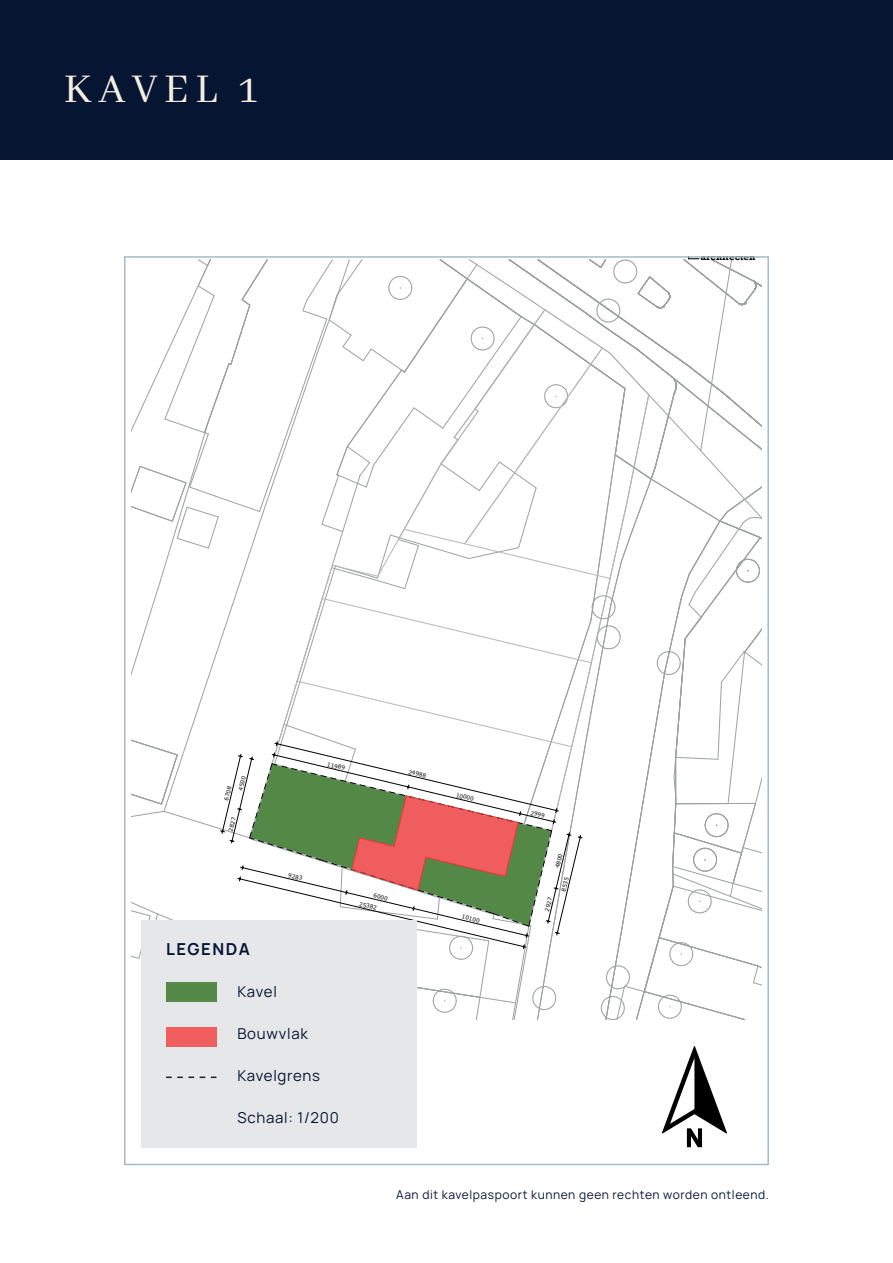
<style>
.page{position:relative;width:893px;height:1263px;background:#fff}
.page>*{position:absolute;margin:0;border:0;box-sizing:border-box;transform-origin:0 0}
.t1{font:45px "Abhaya Libre";letter-spacing:.15em;color:#f6ede1}
.t2{font:200 16.5px "Manrope";letter-spacing:.1em;color:#061632}
.t3{font:200 15px "Manrope";letter-spacing:.05em;color:#061632}
.t4{font:200 12px "Manrope";letter-spacing:.05em;color:#061632}
.t5{font:700 9px "Rockwell";color:#000001;scale:1.1 1}
.t6{font:5.55px "Verdana";color:#000001}
</style>
<div class="page">
<svg style="left:132px;top:259px;width:630px;height:761px"></svg>
<div style="left:0;top:0;width:893px;height:159px;background:#061632"></div>
<div style="left:141px;top:920px;width:276px;height:227px;background:#e6e7e9"></div>
<svg style="left:662px;top:1046px;width:65px;height:101px"></svg>
<div style="left:166px;top:982px;width:50px;height:19px;background:#548846"></div>
<div style="left:166px;top:1027px;width:50px;height:19px;background:#f05e5f"></div>
<svg style="left:166px;top:1076px;width:50px;height:2px"></svg>
<h1 class="t1" style="left:64px;top:64px;width:195px">KAVEL 1</h1>
<h3 class="t5" style="left:700px;top:252px;width:52px">architecten</h3>
<p class="t6" style="left:237px;top:790px;width:16px;rotate:-77deg">4500</p>
<p class="t6" style="left:223px;top:799px;width:16px;rotate:-77deg">6708</p>
<p class="t6" style="left:227px;top:831px;width:16px;rotate:-77deg">2827</p>
<p class="t6" style="left:328px;top:760px;width:20px;rotate:13deg">11989</p>
<p class="t6" style="left:289px;top:871px;width:16px;rotate:13deg">9283</p>
<h2 class="t2" style="left:166px;top:938px;width:85px">LEGENDA</h2>
<h3 class="t3" style="left:237px;top:981px;width:41px">Kavel</h3>
<h3 class="t3" style="left:237px;top:1023px;width:72px">Bouwvlak</h3>
<h3 class="t3" style="left:237px;top:1065px;width:84px">Kavelgrens</h3>
<h3 class="t3" style="left:237px;top:1107px;width:103px">Schaal: 1/200</h3>
<p class="t6" style="left:375px;top:892px;width:16px;rotate:13deg">6000</p>
<p class="t6" style="left:360px;top:900px;width:20px;rotate:13deg">25382</p>
<p class="t6" style="left:409px;top:768px;width:20px;rotate:13deg">24988</p>
<p class="t6" style="left:457px;top:791px;width:20px;rotate:13deg">10000</p>
<p class="t6" style="left:463px;top:913px;width:20px;rotate:13deg">10100</p>
<p class="t6" style="left:532px;top:809px;width:16px;rotate:13deg">2999</p>
<p class="t6" style="left:554px;top:867px;width:16px;rotate:-77deg">4800</p>
<p class="t6" style="left:560px;top:891px;width:16px;rotate:-77deg">8535</p>
<p class="t6" style="left:543px;top:910px;width:16px;rotate:-77deg">2927</p>
<h3 class="t4" style="left:396px;top:1186px;width:374px">Aan dit kavelpaspoort kunnen geen rechten worden ontleend.</h3>
</div>
